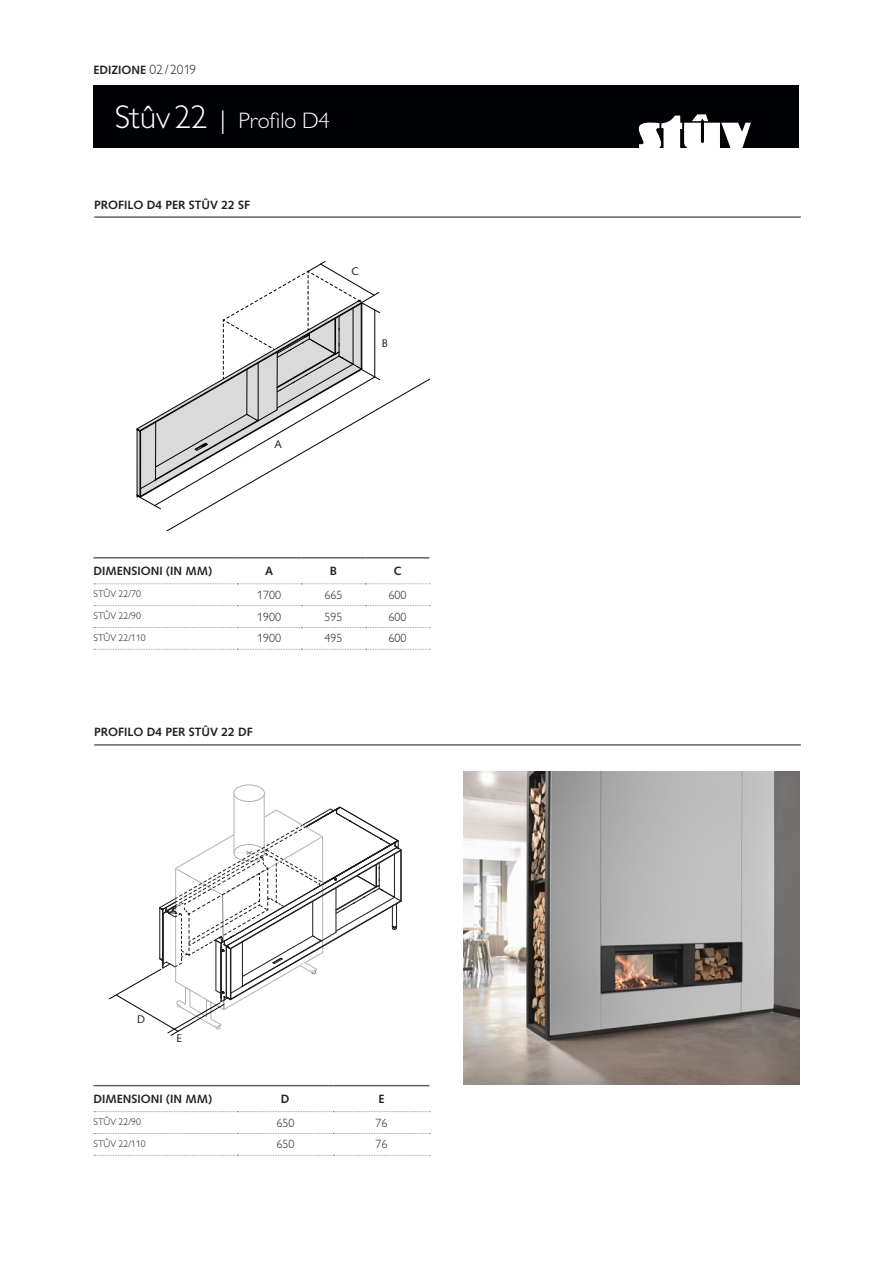
<style>
.page{position:relative;width:893px;height:1263px;background:#fff}
.page>*{position:absolute;margin:0;border:0;box-sizing:border-box;transform-origin:0 0}
.t1{font:300 22.5px "Gill Sans MT Pro";color:#fff}
.t2{font:700 12px "Syntax LT Std";color:#231f20}
.t3{font:300 12px "Gill Sans MT Pro";color:#231f20}
.t4{font:11.1px "Syntax LTCE";color:#1d1d1b}
.t5{font:300 9.75px "Gill Sans MT Pro";color:#231f20}
.s1{font-family:"Gill Sans MT Pro";font-weight:300;font-size:13.5px}
.s2{font-size:33px}
.s3{font-size:25.5px}
</style>
<div class="page">
<div style="left:94px;top:85px;width:705px;height:63px;background:#000104"></div>
<svg style="left:639px;top:114px;width:112px;height:34px"></svg>
<img style="left:463px;top:772px;width:336px;height:313px">
<hr style="left:94px;top:216px;width:707px;height:2px;background:#636366">
<hr style="left:94px;top:744px;width:707px;height:2px;background:#636366">
<svg style="left:94px;top:261px;width:336px;height:775px"></svg>
<hr style="left:94px;top:1085px;width:143px;height:1px;background:#636366">
<hr style="left:237px;top:1085px;width:96px;height:1px;background:#636366">
<hr style="left:333px;top:1085px;width:96px;height:1px;background:#636366">
<svg style="left:94px;top:1111px;width:336px;height:1px"></svg>
<svg style="left:94px;top:1133px;width:336px;height:1px"></svg>
<svg style="left:94px;top:1155px;width:336px;height:1px"></svg>
<p class="t2" style="left:94px;top:63px;width:104px">EDIZIONE <span class="s1">02/ 2019</span></p>
<h1 class="t1" style="left:115px;top:107px;width:216px"><span class="s2">Stûv 22</span> <span class="s3">|</span> Profilo D4</h1>
<p class="t2" style="left:94px;top:198px;width:158px">PROFILO D4 PER STÛV 22 SF</p>
<p class="t4" style="left:274px;top:437px;width:9px">A</p>
<p class="t4" style="left:351px;top:264px;width:9px">C</p>
<p class="t4" style="left:382px;top:337px;width:8px">B</p>
<p class="t2" style="left:94px;top:564px;width:120px">DIMENSIONI (IN MM)</p>
<p class="t2" style="left:265px;top:564px;width:10px">A</p>
<p class="t2" style="left:330px;top:564px;width:9px">B</p>
<p class="t2" style="left:393px;top:564px;width:10px">C</p>
<p class="t5" style="left:94px;top:588px;width:49px">STÛV 22/70</p>
<p class="t3" style="left:257px;top:588px;width:25px">1700</p>
<p class="t3" style="left:324px;top:588px;width:19px">665</p>
<p class="t3" style="left:388px;top:588px;width:19px">600</p>
<p class="t5" style="left:94px;top:610px;width:49px">STÛV 22/90</p>
<p class="t3" style="left:257px;top:609px;width:25px">1900</p>
<p class="t3" style="left:324px;top:609px;width:19px">595</p>
<p class="t3" style="left:388px;top:609px;width:19px">600</p>
<p class="t5" style="left:94px;top:632px;width:54px">STÛV 22/110</p>
<p class="t3" style="left:257px;top:631px;width:25px">1900</p>
<p class="t3" style="left:324px;top:631px;width:19px">495</p>
<p class="t3" style="left:388px;top:631px;width:19px">600</p>
<p class="t2" style="left:94px;top:725px;width:160px">PROFILO D4 PER STÛV 22 DF</p>
<p class="t4" style="left:137px;top:1013px;width:9px">D</p>
<p class="t4" style="left:176px;top:1032px;width:7px">E</p>
<p class="t2" style="left:94px;top:1092px;width:120px">DIMENSIONI (IN MM)</p>
<p class="t2" style="left:281px;top:1092px;width:10px">D</p>
<p class="t2" style="left:378px;top:1092px;width:7px">E</p>
<p class="t5" style="left:94px;top:1116px;width:49px">STÛV 22/90</p>
<p class="t3" style="left:276px;top:1115px;width:19px">650</p>
<p class="t3" style="left:375px;top:1115px;width:13px">76</p>
<p class="t5" style="left:94px;top:1138px;width:54px">STÛV 22/110</p>
<p class="t3" style="left:276px;top:1137px;width:19px">650</p>
<p class="t3" style="left:375px;top:1137px;width:13px">76</p>
</div>
